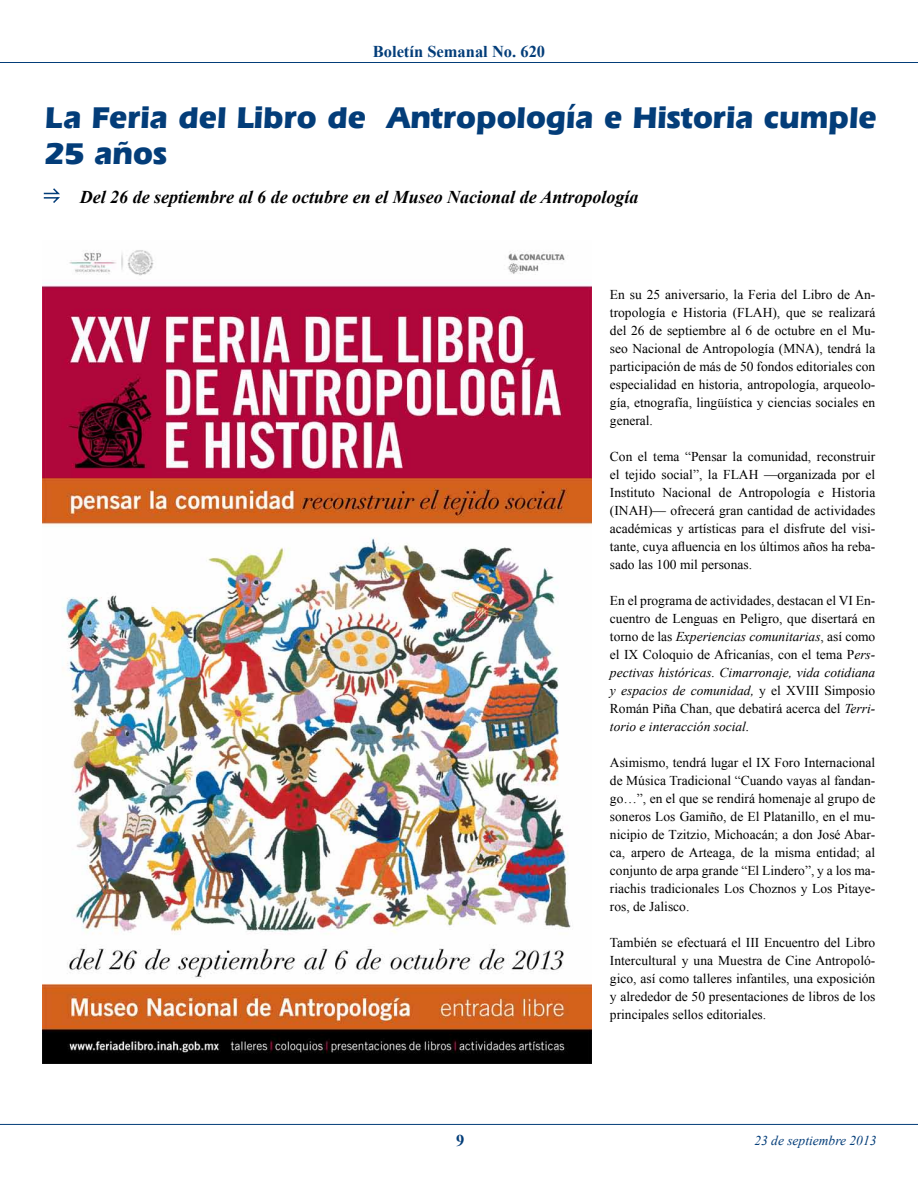
<style>
.page{position:relative;width:918px;height:1188px;background:#fff}
.page>*{position:absolute;margin:0;border:0;box-sizing:border-box;transform-origin:0 0}
.t1{font:700 31.5px/36px "Eras IT Cby BT";color:#033d79}
.t2{font:italic 700 18px "Times New Roman";color:#000}
.t3{font:700 16.5px "Times New Roman";color:#033d79}
.t4{font:13.5px/18px "Times New Roman";color:#000;text-align:justify}
.t5{font:italic 13.5px "Times New Roman";color:#033d79}
.s1{font-style:italic}
</style>
<div class="page">
<hr style="left:0;top:62px;width:918px;height:1px;background:#033d79">
<hr style="left:0;top:1124px;width:918px;height:1px;background:#033d79">
<svg style="left:43px;top:188px;width:17px;height:15px"></svg>
<img style="left:43px;top:250px;width:548px;height:813px">
<p class="t3" style="left:373px;top:40px;width:174px">Boletín Semanal No. 620</p>
<h1 class="t1" style="left:45px;top:99px;width:833px">La Feria del Libro de Antropología e Historia cumple<br>25 años</h1>
<h2 class="t2" style="left:80px;top:184px;width:560px">Del 26 de septiembre al 6 de octubre en el Museo Nacional de Antropología</h2>
<p class="t4" style="left:610px;top:285px;width:267px">En su 25 aniversario, la Feria del Libro de An&shy;tropología e Historia (FLAH), que se realizará del 26 de septiembre al 6 de octubre en el Mu&shy;seo Nacional de Antropología (MNA), tendrá la participación de más de 50 fondos editoriales con especialidad en historia, antropología, arqueolo&shy;gía, etnografía, lingüística y ciencias sociales en general.</p>
<p class="t4" style="left:610px;top:447px;width:267px">Con el tema “Pensar la comunidad, reconstruir el tejido social”, la FLAH —organizada por el Instituto Nacional de Antropología e Historia (INAH)— ofrecerá gran cantidad de actividades académicas y artísticas para el disfrute del visi&shy;tante, cuya afluencia en los últimos años ha reba&shy;sado las 100 mil personas.</p>
<p class="t4" style="left:610px;top:591px;width:267px">En el programa de actividades, destacan el VI En&shy;cuentro de Lenguas en Peligro, que disertará en torno de las <span class="s1">Experiencias comunitarias</span>, así como el IX Coloquio de Africanías, con el tema P<span class="s1">ers&shy;pectivas históricas. Cimarronaje, vida cotidiana y espacios de comunidad,</span> y el XVIII Simposio Román Piña Chan, que debatirá acerca del <span class="s1">Terri&shy;torio e interacción social.</span></p>
<p class="t4" style="left:610px;top:753px;width:267px">Asimismo, tendrá lugar el IX Foro Internacional de Música Tradicional “Cuando vayas al fandan&shy;go…”, en el que se rendirá homenaje al grupo de soneros Los Gamiño, de El Platanillo, en el mu&shy;nicipio de Tzitzio, Michoacán; a don José Abar&shy;ca, arpero de Arteaga, de la misma entidad; al conjunto de arpa grande “El Lindero”, y a los ma&shy;riachis tradicionales Los Choznos y Los Pitaye&shy;ros, de Jalisco.</p>
<p class="t4" style="left:610px;top:933px;width:267px">También se efectuará el III Encuentro del Libro Intercultural y una Muestra de Cine Antropoló&shy;gico, así como talleres infantiles, una exposición y alrededor de 50 presentaciones de libros de los principales sellos editoriales.</p>
<p class="t3" style="left:456px;top:1130px;width:10px">9</p>
<p class="t5" style="left:754px;top:1131px;width:124px">23 de septiembre 2013</p>
</div>
